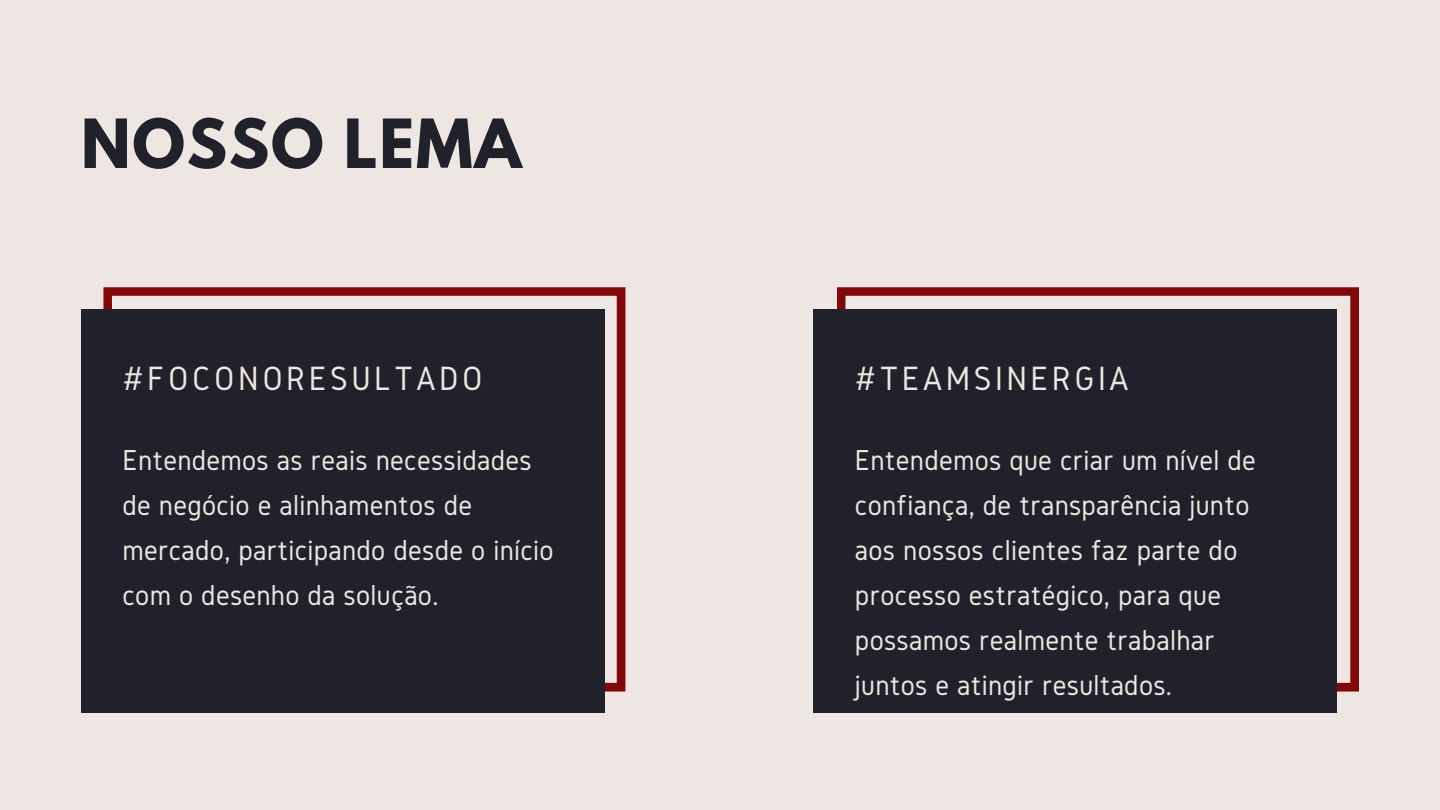
<style>
.page{position:relative;width:1440px;height:810px;background:#ede6e2}
.page>*{position:absolute;margin:0;border:0;box-sizing:border-box;transform-origin:0 0}
.t1{font:700 60px "League Spartan";letter-spacing:.03em;color:#20212a}
.t2{font:35px "Gidole";letter-spacing:.1em;color:#ede6e2}
.t3{font:30px/45px "Gidole";letter-spacing:.01em;color:#ede6e2}
</style>
<div class="page">
<svg style="left:103px;top:287px;width:522px;height:405px"></svg>
<div style="left:81px;top:309px;width:523px;height:403px;background:#20212a"></div>
<svg style="left:837px;top:287px;width:522px;height:405px"></svg>
<div style="left:814px;top:309px;width:523px;height:403px;background:#20212a"></div>
<h1 class="t1" style="left:81px;top:114px;width:442px">NOSSO LEMA</h1>
<p class="t2" style="left:122px;top:359px;width:362px">#FOCONORESULTADO</p>
<p class="t3" style="left:122px;top:437px;width:433px">Entendemos as reais necessidades de negócio e alinhamentos de mercado, participando desde o início com o desenho da solução.</p>
<p class="t2" style="left:855px;top:359px;width:275px">#TEAMSINERGIA</p>
<p class="t3" style="left:855px;top:437px;width:402px">Entendemos que criar um nível de confiança, de transparência junto aos nossos clientes faz parte do processo estratégico, para que possamos realmente trabalhar juntos e atingir resultados.</p>
</div>
